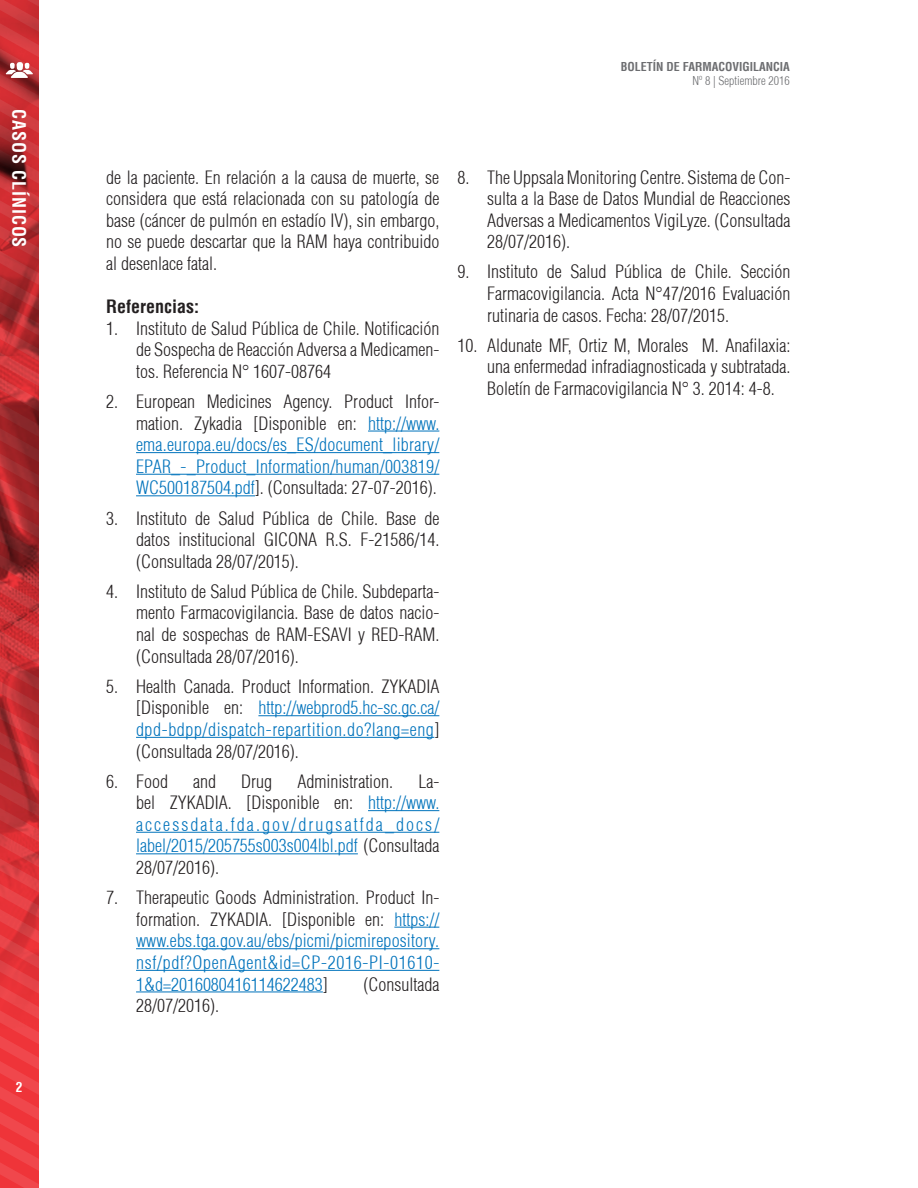
<style>
.page{position:relative;width:918px;height:1188px;background:#fff}
.page>*{position:absolute;margin:0;border:0;box-sizing:border-box;transform-origin:0 0}
.Texto_numerado{font:300 condensed 18px/21.6px "Helvetica";color:#231f20;text-align:justify}
.Texto_numerado-2{font:300 condensed 18px/21.6px "Helvetica";color:#0073bc;text-align:justify}
.texto_normal{font:300 condensed 18px/21.6px "Helvetica";color:#231f20;text-align:justify}
.t1{font:700 condensed 18px "Helvetica";letter-spacing:.05em;color:#fff}
.Subtitulos{font:700 condensed 18px "Helvetica";color:#231f20}
.t2{font:700 condensed 13.5px "Helvetica";color:#fff}
.t3{font:700 condensed 12px "Helvetica";color:#6c6d70}
.t4{font:300 condensed 12px "Helvetica";color:#6c6d70}
.s1{color:#231f20}
.s2{color:#0073bc}
</style>
<div class="page">
<svg style="left:0;top:0;width:39px;height:1188px;background:#c43236"></svg>
<hr style="left:368px;top:431px;width:71px;height:1px;background:#0073bc">
<hr style="left:136px;top:452px;width:303px;height:1px;background:#0073bc">
<hr style="left:136px;top:474px;width:303px;height:1px;background:#0073bc">
<hr style="left:136px;top:495px;width:119px;height:1px;background:#0073bc">
<hr style="left:258px;top:715px;width:181px;height:1px;background:#0073bc">
<hr style="left:136px;top:737px;width:298px;height:1px;background:#0073bc">
<hr style="left:368px;top:810px;width:71px;height:1px;background:#0073bc">
<hr style="left:136px;top:832px;width:303px;height:1px;background:#0073bc">
<hr style="left:136px;top:853px;width:222px;height:1px;background:#0073bc">
<hr style="left:394px;top:927px;width:45px;height:1px;background:#0073bc">
<hr style="left:136px;top:948px;width:303px;height:1px;background:#0073bc">
<hr style="left:136px;top:970px;width:303px;height:1px;background:#0073bc">
<hr style="left:136px;top:992px;width:187px;height:1px;background:#0073bc">
<p class="t1" style="left:30px;top:109px;width:140px;rotate:90deg">CASOS CLÍNICOS</p>
<p class="t2" style="left:16px;top:1078px;width:8px">2</p>
<p class="t3" style="left:621px;top:59px;width:170px">BOLETÍN DE FARMACOVIGILANCIA</p>
<p class="t4" style="left:693px;top:74px;width:99px">Nº 8 | Septiembre 2016</p>
<p class="texto_normal" style="left:106px;top:166px;width:335px">de la paciente. En relación a la causa de muerte, se considera que está relacionada con su patología de base (cáncer de pulmón en estadío IV), sin embargo, no se puede descartar que la RAM haya contribuido al desenlace fatal.</p>
<p class="Subtitulos" style="left:106px;top:295px;width:94px">Referencias:</p>
<p class="Texto_numerado" style="left:136px;top:317px;width:305px;text-indent:-30px">1. Instituto de Salud Pública de Chile. Notificación de Sospecha de Reacción Adversa a Medicamen&shy;tos. Referencia N° 1607-08764</p>
<p class="Texto_numerado-2" style="left:136px;top:391px;width:305px;text-indent:-30px"><span class="s1">2. European Medicines Agency. Product Infor&shy;mation. Zykadia [Disponible en:</span> http://www. ema.europa.eu/docs/es_ES/document_library/ EPAR_-_Product_Information/human/003819/ WC500187504.pdf<span class="s1">]. (Consultada: 27-07-2016).</span></p>
<p class="Texto_numerado" style="left:136px;top:507px;width:305px;text-indent:-30px">3. Instituto de Salud Pública de Chile. Base de datos institucional GICONA R.S. F-21586/14. (Consultada 28/07/2015).</p>
<p class="Texto_numerado" style="left:136px;top:580px;width:305px;text-indent:-30px">4. Instituto de Salud Pública de Chile. Subdeparta&shy;mento Farmacovigilancia. Base de datos nacio&shy;nal de sospechas de RAM-ESAVI y RED-RAM. (Consultada 28/07/2016).</p>
<p class="Texto_numerado" style="left:136px;top:675px;width:305px;text-indent:-30px">5. Health Canada. Product Information. ZYKADIA [Disponible en: <span class="s2">http://webprod5.hc-sc.gc.ca/ dpd-bdpp/dispatch-repartition.do?lang=eng</span>] (Consultada 28/07/2016).</p>
<p class="Texto_numerado" style="left:106px;top:770px;width:63px">6. Food</p>
<p class="Texto_numerado" style="left:193px;top:770px;width:24px">and</p>
<p class="Texto_numerado" style="left:241px;top:770px;width:32px">Drug</p>
<p class="Texto_numerado" style="left:297px;top:770px;width:97px">Administration.</p>
<p class="Texto_numerado-2" style="left:136px;top:770px;width:305px;text-indent:282px"><span class="s1">La&shy;bel ZYKADIA. [Disponible en:</span> http://www. accessdata.fda.gov/drugsatfda_docs/ label/2015/205755s003s004lbl.pdf <span class="s1">(Consultada 28/07/2016).</span></p>
<p class="Texto_numerado-2" style="left:136px;top:887px;width:305px;text-indent:-30px"><span class="s1">7. Therapeutic Goods Administration. Product In&shy;formation. ZYKADIA. [Disponible en:</span> https:// www.ebs.tga.gov.au/ebs/picmi/picmirepository. nsf/pdf?OpenAgent&amp;id=CP-2016-PI-01610- 1&amp;d=2016080416114622483<span class="s1">]</span></p>
<p class="Texto_numerado" style="left:363px;top:973px;width:77px">(Consultada</p>
<p class="Texto_numerado" style="left:136px;top:995px;width:84px">28/07/2016).</p>
<p class="Texto_numerado" style="left:487px;top:166px;width:305px;text-indent:-30px">8. The Uppsala Monitoring Centre. Sistema de Con&shy;sulta a la Base de Datos Mundial de Reacciones Adversas a Medicamentos VigiLyze. (Consultada 28/07/2016).</p>
<p class="Texto_numerado" style="left:487px;top:261px;width:305px;text-indent:-30px">9. Instituto de Salud Pública de Chile. Sección Farmacovigilancia. Acta N°47/2016 Evaluación rutinaria de casos. Fecha: 28/07/2015.</p>
<p class="Texto_numerado" style="left:487px;top:334px;width:305px;text-indent:-30px">10. Aldunate MF, Ortiz M, Morales M. Anafilaxia: una enfermedad infradiagnosticada y subtratada.<br>Boletín de Farmacovigilancia N° 3. 2014: 4-8.</p>
</div>
